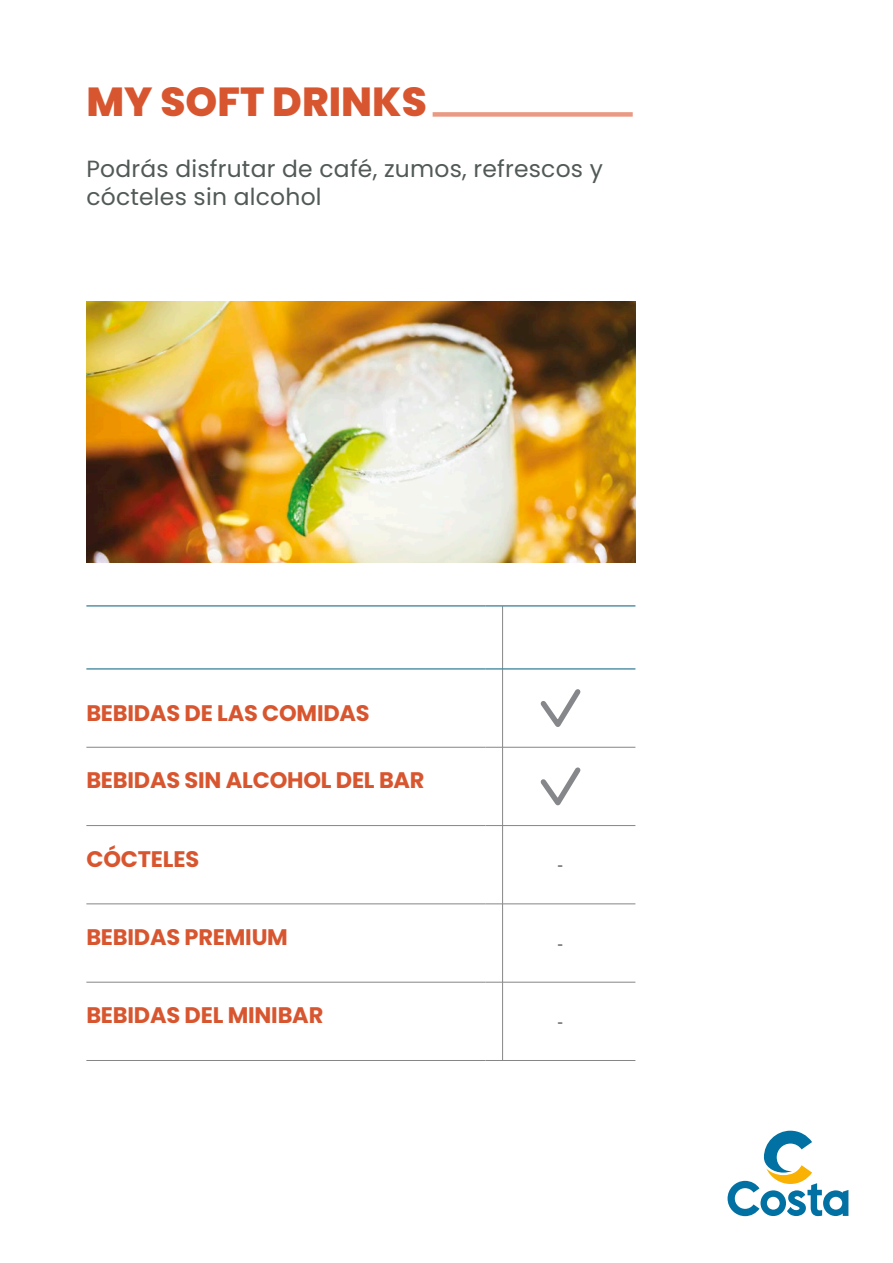
<style>
.page{position:relative;width:893px;height:1263px;background:#fff}
.page>*{position:absolute;margin:0;border:0;box-sizing:border-box;transform-origin:0 0}
.t1{font:800 40.5px "Poppins";color:#d8562f}
.t2{font:23.4px/28px "Poppins";letter-spacing:.01em;color:#515a57}
.t3{font:700 22.5px "Poppins";letter-spacing:-.01em;color:#d8562f}
.t4{font:10.8px "Poppins";color:#000}
</style>
<div class="page">
<img style="left:86px;top:301px;width:549px;height:261px">
<div style="left:433px;top:112px;width:200px;height:5px;background:#e99a83"></div>
<hr style="left:502px;top:606px;width:1px;height:62px;background:#868686">
<hr style="left:502px;top:669px;width:1px;height:78px;background:#868686">
<hr style="left:86px;top:747px;width:400px;height:1px;background:#868686">
<hr style="left:486px;top:747px;width:149px;height:1px;background:#868686">
<hr style="left:502px;top:747px;width:1px;height:78px;background:#868686">
<hr style="left:86px;top:825px;width:400px;height:1px;background:#868686">
<hr style="left:486px;top:825px;width:149px;height:1px;background:#868686">
<hr style="left:502px;top:826px;width:1px;height:78px;background:#868686">
<hr style="left:86px;top:904px;width:400px;height:1px;background:#868686">
<hr style="left:486px;top:904px;width:149px;height:1px;background:#868686">
<hr style="left:502px;top:904px;width:1px;height:78px;background:#868686">
<hr style="left:86px;top:982px;width:400px;height:1px;background:#868686">
<hr style="left:486px;top:982px;width:149px;height:1px;background:#868686">
<hr style="left:502px;top:982px;width:1px;height:78px;background:#868686">
<hr style="left:86px;top:1060px;width:400px;height:1px;background:#868686">
<hr style="left:486px;top:1060px;width:149px;height:1px;background:#868686">
<hr style="left:86px;top:605px;width:400px;height:1px;background:#005c7a">
<hr style="left:486px;top:605px;width:149px;height:1px;background:#005c7a">
<hr style="left:86px;top:668px;width:400px;height:1px;background:#005c7a">
<hr style="left:486px;top:668px;width:149px;height:1px;background:#005c7a">
<svg style="left:540px;top:689px;width:41px;height:38px"></svg>
<svg style="left:540px;top:767px;width:41px;height:39px"></svg>
<svg style="left:727px;top:1131px;width:121px;height:85px"></svg>
<h1 class="t1" style="left:86px;top:79px;width:342px">MY SOFT DRINKS</h1>
<p class="t2" style="left:86px;top:155px;width:518px">Podrás disfrutar de café, zumos, refrescos y cócteles sin alcohol</p>
<p class="t3" style="left:86px;top:703px;width:285px">BEBIDAS DE LAS COMIDAS</p>
<p class="t3" style="left:86px;top:770px;width:340px">BEBIDAS SIN ALCOHOL DEL BAR</p>
<p class="t3" style="left:86px;top:848px;width:114px">CÓCTELES</p>
<p class="t3" style="left:86px;top:926px;width:203px">BEBIDAS PREMIUM</p>
<p class="t3" style="left:86px;top:1005px;width:238px">BEBIDAS DEL MINIBAR</p>
<p class="t4" style="left:558px;top:860px;width:7px">-</p>
<p class="t4" style="left:558px;top:938px;width:7px">-</p>
<p class="t4" style="left:558px;top:1017px;width:7px">-</p>
</div>
